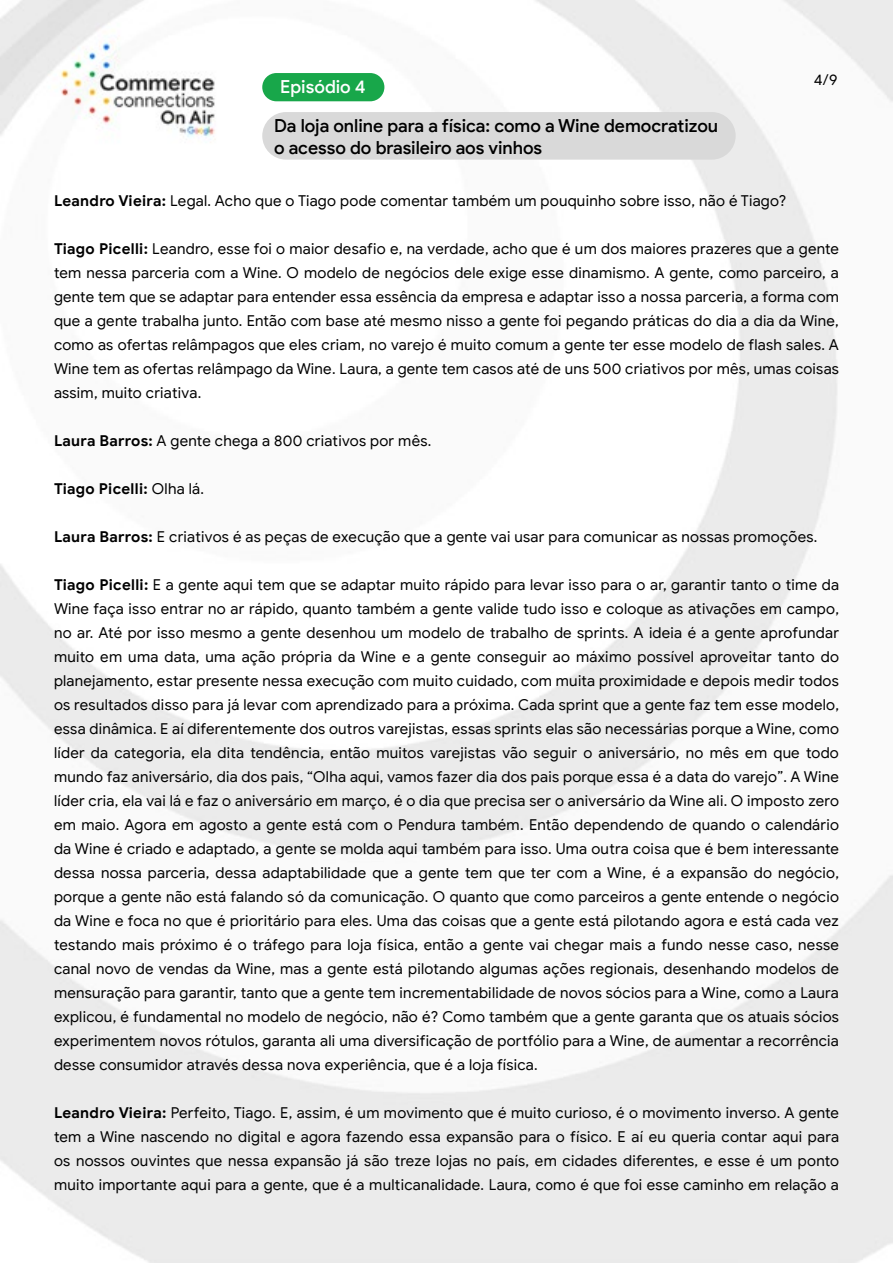
<style>
.page{position:relative;width:893px;height:1263px;background:#fff}
.page>*{position:absolute;margin:0;border:0;box-sizing:border-box;transform-origin:0 0}
.t1{font:500 18px/21.6px "Google Sans Display";letter-spacing:-.005em;color:#000}
.t2{font:500 18px "Google Sans Display";color:#fff}
.t3{font:15px/24px "Google Sans";letter-spacing:.015em;color:#000;text-align:justify}
.t4{font:700 15px "Google Sans";letter-spacing:.015em;color:#000}
.t5{font:15px "Google Sans Display";color:#000}
.s1{font-weight:700}
.s2{font-weight:400}
</style>
<div class="page">
<img style="left:0;top:0;width:893px;height:1263px">
<div style="left:262px;top:73px;width:122px;height:28px;background:#18a74a;border-radius:14px"></div>
<div style="left:262px;top:112px;width:474px;height:48px;background:#d9d9d9;border-radius:24px"></div>
<p class="t2" style="left:280px;top:76px;width:87px">Episódio 4</p>
<p class="t1" style="left:274px;top:115px;width:446px">Da loja online para a física: como a Wine democratizou o acesso do brasileiro aos vinhos</p>
<p class="t5" style="left:814px;top:70px;width:25px">4/9</p>
<p class="t3" style="left:54px;top:189px;width:734px"><span class="s1">Leandro Vieira:</span> Legal. Acho que o Tiago pode comentar também um pouquinho sobre isso, não é Tiago?</p>
<p class="t3" style="left:54px;top:237px;width:786px"><span class="s1">Tiago Picelli:</span> Leandro, esse foi o maior desafio e, na verdade, acho que é um dos maiores prazeres que a gente tem nessa parceria com a Wine. O modelo de negócios dele exige esse dinamismo. A gente, como parceiro, a gente tem que se adaptar para entender essa essência da empresa e adaptar isso a nossa parceria, a forma com que a gente trabalha junto. Então com base até mesmo nisso a gente foi pegando práticas do dia a dia da Wine, como as ofertas relâmpagos que eles criam, no varejo é muito comum a gente ter esse modelo de flash sales. A Wine tem as ofertas relâmpago da Wine. Laura, a gente tem casos até de uns 500 criativos por mês, umas coisas assim, muito criativa.</p>
<p class="t3" style="left:54px;top:429px;width:379px"><span class="s1">Laura Barros:</span> A gente chega a 800 criativos por mês.</p>
<p class="t4" style="left:54px;top:480px;width:151px">Tiago Picelli: <span class="s2">Olha lá.</span></p>
<p class="t3" style="left:54px;top:525px;width:765px"><span class="s1">Laura Barros:</span> E criativos é as peças de execução que a gente vai usar para comunicar as nossas promoções.</p>
<p class="t3" style="left:54px;top:573px;width:786px"><span class="s1">Tiago Picelli:</span> E a gente aqui tem que se adaptar muito rápido para levar isso para o ar, garantir tanto o time da Wine faça isso entrar no ar rápido, quanto também a gente valide tudo isso e coloque as ativações em campo, no ar. Até por isso mesmo a gente desenhou um modelo de trabalho de sprints. A ideia é a gente aprofundar muito em uma data, uma ação própria da Wine e a gente conseguir ao máximo possível aproveitar tanto do planejamento, estar presente nessa execução com muito cuidado, com muita proximidade e depois medir todos os resultados disso para já levar com aprendizado para a próxima. Cada sprint que a gente faz tem esse modelo, essa dinâmica. E aí diferentemente dos outros varejistas, essas sprints elas são necessárias porque a Wine, como líder da categoria, ela dita tendência, então muitos varejistas vão seguir o aniversário, no mês em que todo mundo faz aniversário, dia dos pais, “Olha aqui, vamos fazer dia dos pais porque essa é a data do varejo”. A Wine líder cria, ela vai lá e faz o aniversário em março, é o dia que precisa ser o aniversário da Wine ali. O imposto zero em maio. Agora em agosto a gente está com o Pendura também. Então dependendo de quando o calendário da Wine é criado e adaptado, a gente se molda aqui também para isso. Uma outra coisa que é bem interessante dessa nossa parceria, dessa adaptabilidade que a gente tem que ter com a Wine, é a expansão do negócio, porque a gente não está falando só da comunicação. O quanto que como parceiros a gente entende o negócio da Wine e foca no que é prioritário para eles. Uma das coisas que a gente está pilotando agora e está cada vez testando mais próximo é o tráfego para loja física, então a gente vai chegar mais a fundo nesse caso, nesse canal novo de vendas da Wine, mas a gente está pilotando algumas ações regionais, desenhando modelos de mensuração para garantir, tanto que a gente tem incrementabilidade de novos sócios para a Wine, como a Laura explicou, é fundamental no modelo de negócio, não é? Como também que a gente garanta que os atuais sócios experimentem novos rótulos, garanta ali uma diversificação de portfólio para a Wine, de aumentar a recorrência desse consumidor através dessa nova experiência, que é a loja física.</p>
<p class="t3" style="left:54px;top:1101px;width:787px"><span class="s1">Leandro Vieira:</span> Perfeito, Tiago. E, assim, é um movimento que é muito curioso, é o movimento inverso. A gente tem a Wine nascendo no digital e agora fazendo essa expansão para o físico. E aí eu queria contar aqui para os nossos ouvintes que nessa expansão já são treze lojas no país, em cidades diferentes, e esse é um ponto muito importante aqui para a gente, que é a multicanalidade. Laura, como é que foi esse caminho em relação a</p>
</div>
